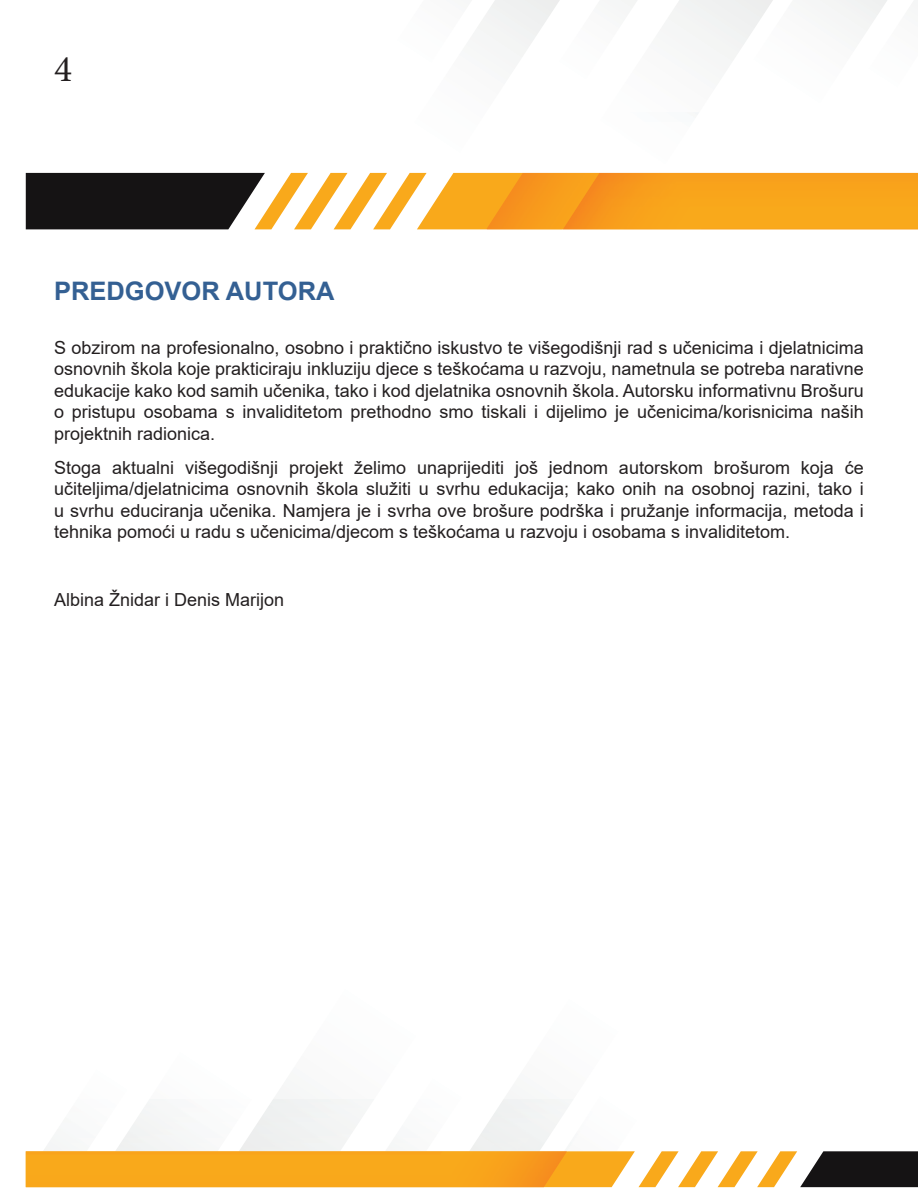
<style>
.page{position:relative;width:918px;height:1188px;background:#fff}
.page>*{position:absolute;margin:0;border:0;box-sizing:border-box;transform-origin:0 0}
.t1{font:37.5px "Minion Pro";color:#231f20}
.t2{font:700 25.5px "Arial";color:#346093}
.t3{font:18px/21.6px "Arial";color:#231f20;text-align:justify}
</style>
<div class="page">
<svg style="left:26px;top:0;width:892px;height:229px"></svg>
<svg style="left:26px;top:1098px;width:892px;height:89px"></svg>
<h1 class="t1" style="left:54px;top:44px;width:19px">4</h1>
<h2 class="t2" style="left:54px;top:273px;width:282px">PREDGOVOR AUTORA</h2>
<p class="t3" style="left:54px;top:336px;width:811px">S obzirom na profesionalno, osobno i praktično iskustvo te višegodišnji rad s učenicima i djelatnicima osnovnih škola koje prakticiraju inkluziju djece s teškoćama u razvoju, nametnula se potreba narativne edukacije kako kod samih učenika, tako i kod djelatnika osnovnih škola. Autorsku informativnu Brošuru o pristupu osobama s invaliditetom prethodno smo tiskali i dijelimo je učenicima/korisnicima naših projektnih radionica.</p>
<p class="t3" style="left:54px;top:456px;width:811px">Stoga aktualni višegodišnji projekt želimo unaprijediti još jednom autorskom brošurom koja će učiteljima/djelatnicima osnovnih škola služiti u svrhu edukacija; kako onih na osobnoj razini, tako i u svrhu educiranja učenika. Namjera je i svrha ove brošure podrška i pružanje informacija, metoda i tehnika pomoći u radu s učenicima/djecom s teškoćama u razvoju i osobama s invaliditetom.</p>
<p class="t3" style="left:54px;top:588px;width:232px">Albina Žnidar i Denis Marijon</p>
</div>
